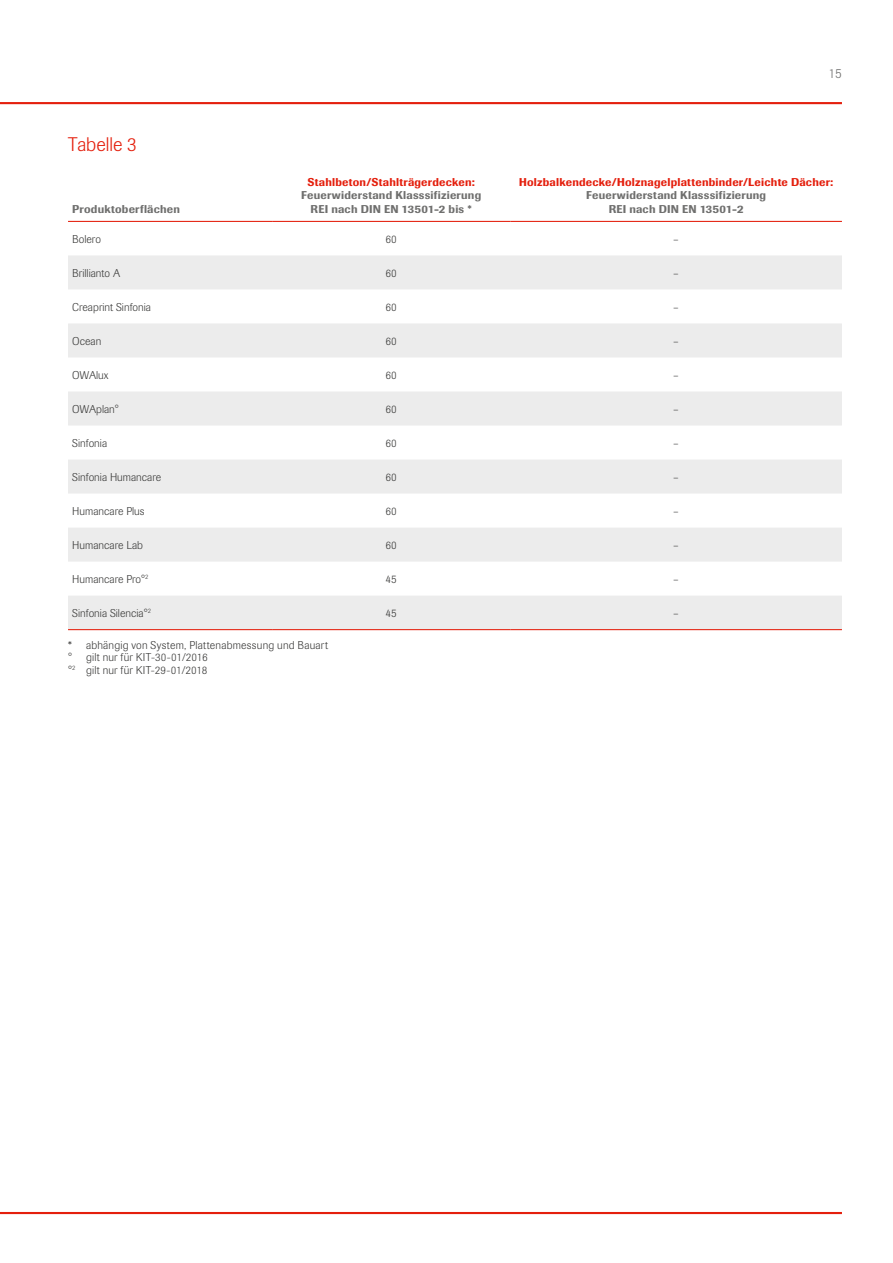
<style>
.page{position:relative;width:893px;height:1263px;background:#fff}
.page>*{position:absolute;margin:0;border:0;box-sizing:border-box;transform-origin:0 0}
.t1{font:300 19.5px "Imago Pro";color:#e41f0d}
.t2{font:300 13.5px "Imago Pro";color:#6f6f6e}
.t3{font:300 11.25px "Imago Pro";color:#3b3b3a}
.t4{font:500 11.25px/13.5px "Imago Pro";letter-spacing:.02em;color:#6f6f6e;text-align:center}
.t5{font:300 11.25px/12.3px "Imago Pro";letter-spacing:.02em;color:#3b3b3a}
.t6{font:500 11.25px "Imago Pro";letter-spacing:.02em;color:#e41f0d}
</style>
<div class="page">
<hr style="left:0;top:1212px;width:842px;height:2px;background:#e41f0d">
<hr style="left:0;top:102px;width:842px;height:2px;background:#e41f0d">
<svg style="left:68px;top:255px;width:774px;height:374px;fill:#ececec"></svg>
<hr style="left:68px;top:221px;width:204px;height:1px;background:#e41f0d">
<hr style="left:272px;top:221px;width:238px;height:1px;background:#e41f0d">
<hr style="left:510px;top:221px;width:332px;height:1px;background:#e41f0d">
<hr style="left:68px;top:629px;width:204px;height:1px;background:#e41f0d">
<hr style="left:272px;top:629px;width:238px;height:1px;background:#e41f0d">
<hr style="left:510px;top:629px;width:332px;height:1px;background:#e41f0d">
<h1 class="t1" style="left:68px;top:131px;width:71px">Tabelle 3</h1>
<p class="t4" style="left:72px;top:202px;width:109px">Produktoberflächen</p>
<p class="t2" style="left:828px;top:65px;width:15px">15</p>
<p class="t6" style="left:307px;top:175px;width:169px">Stahlbeton/Stahlträgerdecken:</p>
<p class="t4" style="left:301px;top:189px;width:182px">Feuerwiderstand Klasssifizierung<br>REI nach DIN EN 13501-2 bis *</p>
<p class="t6" style="left:519px;top:175px;width:316px">Holzbalkendecke/Holznagelplattenbinder/Leichte Dächer:</p>
<p class="t4" style="left:586px;top:189px;width:182px">Feuerwiderstand Klasssifizierung<br>REI nach DIN EN 13501-2</p>
<p class="t3" style="left:72px;top:231px;width:30px">Bolero</p>
<p class="t3" style="left:386px;top:231px;width:13px">60</p>
<p class="t3" style="left:673px;top:231px;width:7px">–</p>
<p class="t3" style="left:72px;top:265px;width:49px">Brillianto A</p>
<p class="t3" style="left:386px;top:265px;width:13px">60</p>
<p class="t3" style="left:673px;top:265px;width:7px">–</p>
<p class="t3" style="left:72px;top:299px;width:80px">Creaprint Sinfonia</p>
<p class="t3" style="left:386px;top:299px;width:13px">60</p>
<p class="t3" style="left:673px;top:299px;width:7px">–</p>
<p class="t3" style="left:72px;top:333px;width:31px">Ocean</p>
<p class="t3" style="left:386px;top:333px;width:13px">60</p>
<p class="t3" style="left:673px;top:333px;width:7px">–</p>
<p class="t3" style="left:72px;top:367px;width:38px">OWAlux</p>
<p class="t3" style="left:386px;top:367px;width:13px">60</p>
<p class="t3" style="left:673px;top:367px;width:7px">–</p>
<p class="t3" style="left:72px;top:401px;width:48px">OWAplan°</p>
<p class="t3" style="left:386px;top:401px;width:13px">60</p>
<p class="t3" style="left:673px;top:401px;width:7px">–</p>
<p class="t3" style="left:72px;top:436px;width:36px">Sinfonia</p>
<p class="t3" style="left:386px;top:436px;width:13px">60</p>
<p class="t3" style="left:673px;top:436px;width:7px">–</p>
<p class="t3" style="left:72px;top:470px;width:91px">Sinfonia Humancare</p>
<p class="t3" style="left:386px;top:470px;width:13px">60</p>
<p class="t3" style="left:673px;top:470px;width:7px">–</p>
<p class="t3" style="left:72px;top:504px;width:74px">Humancare Plus</p>
<p class="t3" style="left:386px;top:504px;width:13px">60</p>
<p class="t3" style="left:673px;top:504px;width:7px">–</p>
<p class="t3" style="left:72px;top:538px;width:72px">Humancare Lab</p>
<p class="t3" style="left:386px;top:538px;width:13px">60</p>
<p class="t3" style="left:673px;top:538px;width:7px">–</p>
<p class="t3" style="left:72px;top:572px;width:78px">Humancare Pro°<sup>2</sup></p>
<p class="t3" style="left:386px;top:572px;width:13px">45</p>
<p class="t3" style="left:673px;top:572px;width:7px">–</p>
<p class="t3" style="left:72px;top:606px;width:80px">Sinfonia Silencia°<sup>2</sup></p>
<p class="t3" style="left:386px;top:606px;width:13px">45</p>
<p class="t3" style="left:673px;top:606px;width:7px">–</p>
<p class="t5" style="left:68px;top:639px;width:262px">* abhängig von System, Plattenabmessung und Bauart ° gilt nur für KIT-30-01/2016<br>°<sup>2</sup> gilt nur für KIT-29-01/2018</p>
</div>
